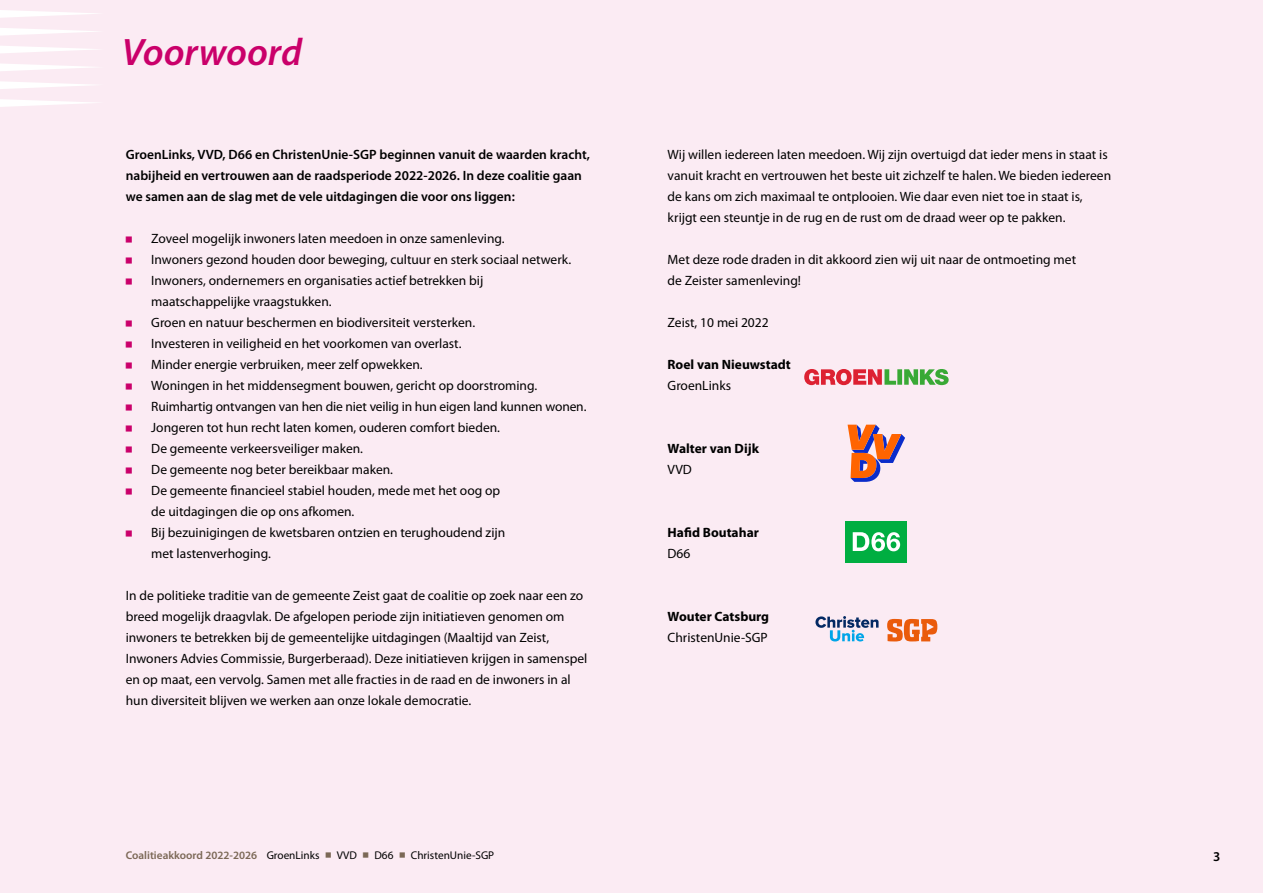
<style>
.page{position:relative;width:1263px;height:893px;background:#fbebf3}
.page>*{position:absolute;margin:0;border:0;box-sizing:border-box;transform-origin:0 0}
.t1{font:italic 600 38.4px "Myriad Pro";color:#ca006a}
.Brood{font:13.5px/21px "Myriad Pro";color:#000}
.Brood-2{font:600 13.5px/21px "Myriad Pro";color:#000}
.Brood-3{font:700 13.5px "Myriad Pro";color:#000}
.t2{font:600 11.25px "Myriad Pro";color:#7b6856}
.t3{font:11.25px "Myriad Pro";color:#000}
.s1{font-family:"ASD Formfont";color:#ca006a}
.s2{font-weight:400;color:#000}
</style>
<div class="page">
<svg style="left:0;top:64px;width:93px;height:7px"></svg>
<svg style="left:0;top:28px;width:97px;height:8px"></svg>
<svg style="left:0;top:81px;width:91px;height:8px"></svg>
<svg style="left:0;top:99px;width:95px;height:8px"></svg>
<svg style="left:0;top:46px;width:97px;height:7px"></svg>
<svg style="left:0;top:10px;width:97px;height:8px"></svg>
<svg style="left:847px;top:425px;width:58px;height:57px"></svg>
<div style="left:846px;top:521px;width:61px;height:42px;background:#00ae41"></div>
<svg style="left:853px;top:532px;width:47px;height:19px"></svg>
<svg style="left:804px;top:369px;width:145px;height:16px"></svg>
<svg style="left:887px;top:619px;width:50px;height:22px"></svg>
<svg style="left:815px;top:616px;width:63px;height:25px"></svg>
<p class="t1" style="left:122px;top:28px;width:182px">Voorwoord</p>
<p class="Brood-2" style="left:126px;top:144px;width:466px">GroenLinks, VVD, D66 en ChristenUnie-SGP beginnen vanuit de waarden kracht, nabijheid en vertrouwen aan de raadsperiode 2022-2026. In deze coalitie gaan we samen aan de slag met de vele uitdagingen die voor ons liggen:</p>
<p class="Brood" style="left:126px;top:228px;width:380px"><span class="s1">•</span> Zoveel mogelijk inwoners laten meedoen in onze samenleving.</p>
<p class="Brood" style="left:126px;top:249px;width:447px"><span class="s1">•</span> Inwoners gezond houden door beweging, cultuur en sterk sociaal netwerk.</p>
<p class="Brood" style="left:151px;top:270px;width:334px;text-indent:-26px"><span class="s1">•</span> Inwoners, ondernemers en organisaties actief betrekken bij maatschappelijke vraagstukken.</p>
<p class="Brood" style="left:126px;top:312px;width:351px"><span class="s1">•</span> Groen en natuur beschermen en biodiversiteit versterken.</p>
<p class="Brood" style="left:126px;top:333px;width:337px"><span class="s1">•</span> Investeren in veiligheid en het voorkomen van overlast.</p>
<p class="Brood" style="left:126px;top:354px;width:298px"><span class="s1">•</span> Minder energie verbruiken, meer zelf opwekken.</p>
<p class="Brood" style="left:126px;top:375px;width:413px"><span class="s1">•</span> Woningen in het middensegment bouwen, gericht op doorstroming.</p>
<p class="Brood" style="left:126px;top:396px;width:462px"><span class="s1">•</span> Ruimhartig ontvangen van hen die niet veilig in hun eigen land kunnen wonen.</p>
<p class="Brood" style="left:126px;top:417px;width:376px"><span class="s1">•</span> Jongeren tot hun recht laten komen, ouderen comfort bieden.</p>
<p class="Brood" style="left:126px;top:438px;width:239px"><span class="s1">•</span> De gemeente verkeersveiliger maken.</p>
<p class="Brood" style="left:126px;top:459px;width:269px"><span class="s1">•</span> De gemeente nog beter bereikbaar maken.</p>
<p class="Brood" style="left:151px;top:480px;width:350px;text-indent:-26px"><span class="s1">•</span> De gemeente financieel stabiel houden, mede met het oog op de uitdagingen die op ons afkomen.</p>
<p class="Brood" style="left:151px;top:522px;width:356px;text-indent:-26px"><span class="s1">•</span> Bij bezuinigingen de kwetsbaren ontzien en terughoudend zijn met lastenverhoging.</p>
<p class="Brood" style="left:126px;top:585px;width:463px">In de politieke traditie van de gemeente Zeist gaat de coalitie op zoek naar een zo breed mogelijk draagvlak. De afgelopen periode zijn initiatieven genomen om inwoners te betrekken bij de gemeentelijke uitdagingen (Maaltijd van Zeist, Inwoners Advies Commissie, Burgerberaad). Deze initiatieven krijgen in samenspel en op maat, een vervolg. Samen met alle fracties in de raad en de inwoners in al hun diversiteit blijven we werken aan onze lokale democratie.</p>
<p class="Brood" style="left:668px;top:144px;width:445px">Wij willen iedereen laten meedoen. Wij zijn overtuigd dat ieder mens in staat is vanuit kracht en vertrouwen het beste uit zichzelf te halen. We bieden iedereen de kans om zich maximaal te ontplooien. Wie daar even niet toe in staat is, krijgt een steuntje in de rug en de rust om de draad weer op te pakken.</p>
<p class="Brood" style="left:668px;top:249px;width:410px">Met deze rode draden in dit akkoord zien wij uit naar de ontmoeting met de Zeister samenleving!</p>
<p class="Brood" style="left:668px;top:312px;width:103px">Zeist, 10 mei 2022</p>
<p class="Brood-3" style="left:668px;top:356px;width:125px">Roel van Nieuwstadt</p>
<p class="Brood" style="left:668px;top:375px;width:65px">GroenLinks</p>
<p class="Brood-3" style="left:668px;top:440px;width:93px">Walter van Dijk</p>
<p class="Brood" style="left:668px;top:459px;width:26px">VVD</p>
<p class="Brood-3" style="left:668px;top:524px;width:93px">Hafid Boutahar</p>
<p class="Brood" style="left:668px;top:543px;width:24px">D66</p>
<p class="Brood-3" style="left:668px;top:608px;width:103px">Wouter Catsburg</p>
<p class="Brood" style="left:668px;top:627px;width:102px">ChristenUnie-SGP</p>
<p class="t2" style="left:126px;top:848px;width:195px">Coalitieakkoord 2022-2026 <span class="s2">GroenLinks</span></p>
<p class="t3" style="left:337px;top:848px;width:22px">VVD</p>
<p class="t3" style="left:374px;top:848px;width:21px">D66</p>
<p class="t3" style="left:411px;top:848px;width:85px">ChristenUnie-SGP</p>
<p class="Brood-2" style="left:1213px;top:845px;width:9px">3</p>
</div>
